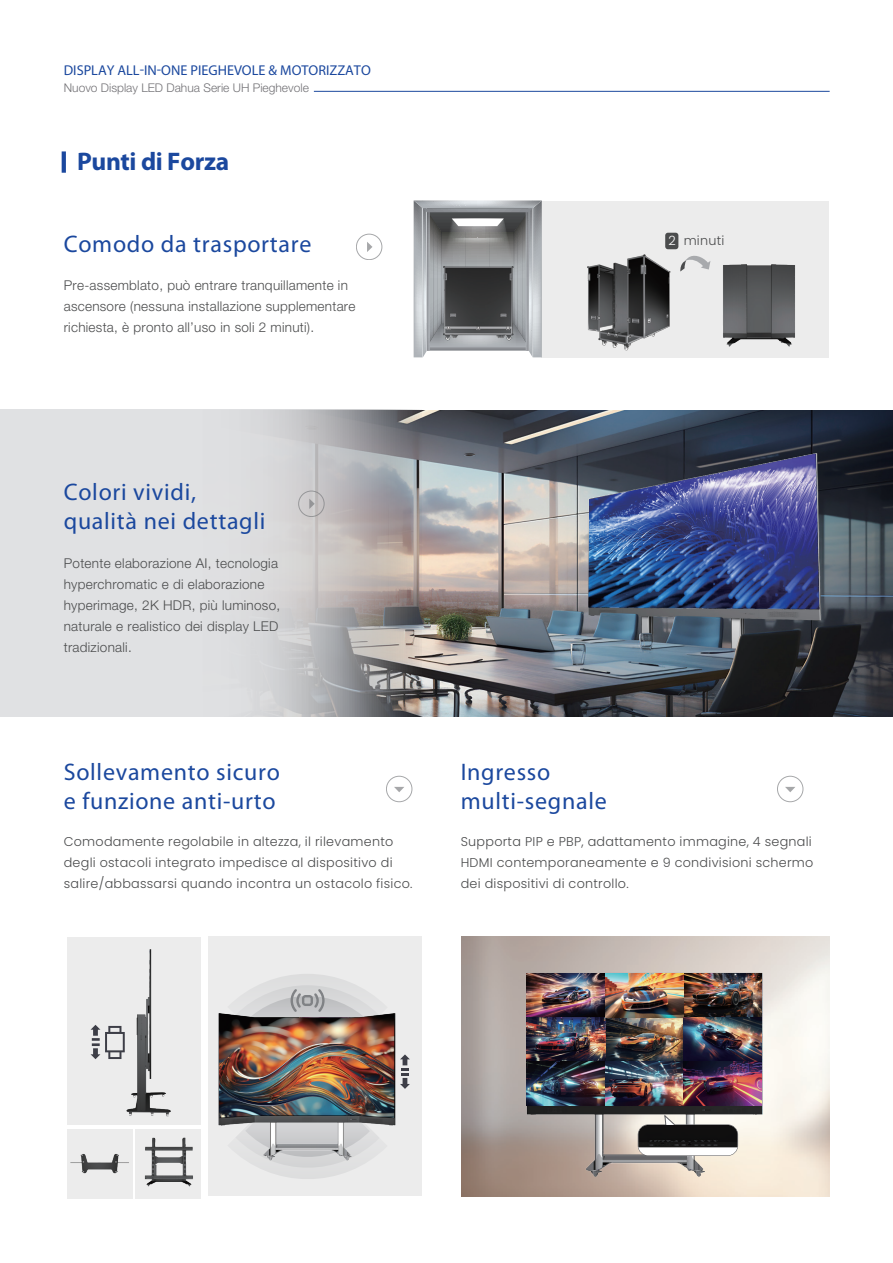
<style>
.page{position:relative;width:893px;height:1263px;background:#fff}
.page>*{position:absolute;margin:0;border:0;box-sizing:border-box;transform-origin:0 0}
.t1{font:700 25.5px "Myriad Pro";letter-spacing:-.015em;color:#1b489e}
.t2{font:24px/28.8px "Myriad Pro";letter-spacing:.03em;color:#1b489e}
.t3{font:14.25px "Myriad Pro";color:#1b489e}
.t4{font:300 13.5px/21px "Helvetica Neue LT Pro";letter-spacing:.02em;color:#4b4c4d}
.t5{font:300 12.75px/21px "Poppins";letter-spacing:.02em;color:#4b4c4d}
.t6{font:300 12px "Helvetica Neue LT Pro";color:#737276}
.s1{color:#fff}
</style>
<div class="page">
<img style="left:421px;top:410px;width:472px;height:306px">
<svg style="left:0;top:409px;width:421px;height:307px"></svg>
<img style="left:588px;top:454px;width:231px;height:155px">
<svg style="left:62px;top:151px;width:4px;height:22px"></svg>
<div style="left:298px;top:491px;width:26px;height:26px;border:1px solid #76787b;border-radius:50%"></div>
<svg style="left:309px;top:499px;width:6px;height:10px"></svg>
<div style="left:386px;top:776px;width:26px;height:26px;border:1px solid #76787b;border-radius:50%"></div>
<svg style="left:394px;top:787px;width:10px;height:5px"></svg>
<div style="left:356px;top:234px;width:26px;height:26px;border:1px solid #76787b;border-radius:50%"></div>
<svg style="left:367px;top:242px;width:5px;height:10px"></svg>
<div style="left:777px;top:776px;width:26px;height:26px;border:1px solid #76787b;border-radius:50%"></div>
<svg style="left:785px;top:787px;width:10px;height:5px"></svg>
<svg style="left:414px;top:200px;width:128px;height:157px"></svg>
<img style="left:415px;top:264px;width:114px;height:76px">
<div style="left:541px;top:201px;width:288px;height:156px;background:#ececec"></div>
<img style="left:539px;top:254px;width:142px;height:96px">
<div style="left:665px;top:233px;width:13px;height:16px;background:#4b4c4d;border-radius:3px"></div>
<svg style="left:680px;top:254px;width:30px;height:17px"></svg>
<img style="left:695px;top:264px;width:100px;height:82px">
<img style="left:461px;top:937px;width:368px;height:259px">
<img style="left:461px;top:957px;width:369px;height:223px">
<img style="left:527px;top:973px;width:235px;height:132px">
<svg style="left:637px;top:1114px;width:101px;height:42px"></svg>
<img style="left:638px;top:1125px;width:100px;height:30px">
<div style="left:67px;top:937px;width:134px;height:187px;background:#ececec"></div>
<div style="left:208px;top:937px;width:213px;height:259px;background:#ececec"></div>
<img style="left:90px;top:949px;width:71px;height:167px">
<svg style="left:91px;top:1025px;width:34px;height:34px"></svg>
<svg style="left:240px;top:974px;width:134px;height:205px"></svg>
<img style="left:161px;top:997px;width:261px;height:165px">
<div style="left:67px;top:1129px;width:65px;height:69px;background:#ececec"></div>
<div style="left:135px;top:1129px;width:66px;height:69px;background:#ececec"></div>
<img style="left:70px;top:1154px;width:59px;height:20px">
<img style="left:132px;top:1136px;width:75px;height:51px">
<img style="left:219px;top:1013px;width:175px;height:105px">
<hr style="left:314px;top:91px;width:516px;height:1px;background:#1b489e">
<p class="t3" style="left:64px;top:62px;width:309px">DISPLAY ALL-IN-ONE PIEGHEVOLE &amp; MOTORIZZATO</p>
<p class="t6" style="left:64px;top:80px;width:247px">Nuovo Display LED Dahua Serie UH Pieghevole</p>
<h1 class="t1" style="left:77px;top:145px;width:154px">Punti di Forza</h1>
<h2 class="t2" style="left:64px;top:229px;width:249px">Comodo da trasportare</h2>
<p class="t4" style="left:64px;top:275px;width:293px">Pre-assemblato, può entrare tranquillamente in ascensore (nessuna installazione supplementare richiesta, è pronto all’uso in soli 2 minuti).</p>
<p class="t5" style="left:669px;top:230px;width:57px"><span class="s1">2</span> minuti</p>
<h2 class="t2" style="left:64px;top:477px;width:203px">Colori vividi, qualità nei dettagli</h2>
<p class="t4" style="left:64px;top:552px;width:218px">Potente elaborazione AI, tecnologia hyperchromatic e di elaborazione hyperimage, 2K HDR, più luminoso, naturale e realistico dei display LED tradizionali.</p>
<h2 class="t2" style="left:64px;top:757px;width:218px">Sollevamento sicuro e funzione anti-urto</h2>
<p class="t5" style="left:64px;top:831px;width:350px">Comodamente regolabile in altezza, il rilevamento degli ostacoli integrato impedisce al dispositivo di salire/abbassarsi quando incontra un ostacolo fisico.</p>
<h2 class="t2" style="left:461px;top:757px;width:147px">Ingresso multi-segnale</h2>
<p class="t5" style="left:461px;top:831px;width:354px;text-align:justify">Supporta PIP e PBP, adattamento immagine, 4 segnali HDMI contemporaneamente e 9 condivisioni schermo dei dispositivi di controllo.</p>
</div>
